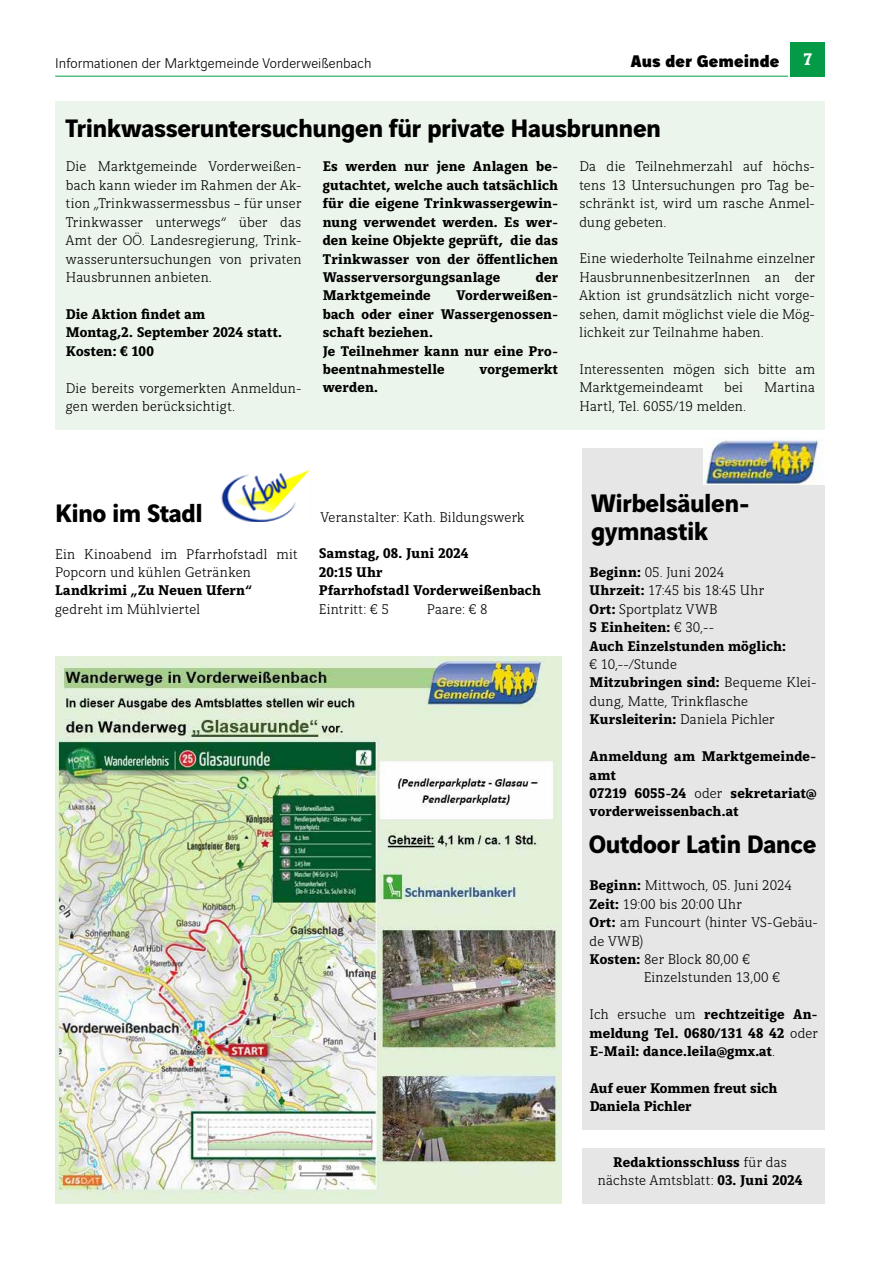
<style>
.page{position:relative;width:893px;height:1263px;background:#fff}
.page>*{position:absolute;margin:0;border:0;box-sizing:border-box;transform-origin:0 0}
.t1{font:700 27px/28.5px "Vinci Sans";letter-spacing:-.02em;color:#000}
.t2{font:900 18px "Vinci Sans";letter-spacing:.005em;color:#000}
.t3{font:700 18px "Vinci Serif";color:#fff}
.t4{font:300 15px/18.5px "Vinci Serif";letter-spacing:.01em;color:#000}
.t5{font:700 15px/18.5px "Vinci Serif";letter-spacing:.005em;color:#000}
.t6{font:300 15px "Vinci Sans";letter-spacing:.005em;color:#000}
.s1{font-weight:300}
.s2{font-weight:700}
</style>
<div class="page">
<div style="left:583px;top:448px;width:242px;height:682px;background:#e6e6e6"></div>
<div style="left:55px;top:101px;width:770px;height:328px;background:#ecf5eb"></div>
<div style="left:791px;top:43px;width:34px;height:34px;background:#049a46"></div>
<hr style="left:55px;top:76px;width:733px;height:1px;background:#049a46">
<div style="left:583px;top:1148px;width:242px;height:55px;background:#e6e6e6"></div>
<img style="left:703px;top:438px;width:122px;height:47px">
<img style="left:55px;top:656px;width:506px;height:547px">
<img style="left:221px;top:469px;width:89px;height:53px">
<p class="t6" style="left:55px;top:52px;width:318px">Informationen der Marktgemeinde Vorderweißenbach</p>
<p class="t2" style="left:631px;top:46px;width:150px">Aus der Gemeinde</p>
<p class="t3" style="left:803px;top:46px;width:10px">7</p>
<h1 class="t1" style="left:65px;top:111px;width:597px">Trinkwasseruntersuchungen für private Hausbrunnen</h1>
<p class="t4" style="left:66px;top:156px;width:237px;text-align:justify">Die Marktgemeinde Vorderweißen&shy;bach kann wieder im Rahmen der Ak&shy;tion „Trinkwassermessbus – für unser Trinkwasser unterwegs“ über das Amt der OÖ. Landesregierung, Trink&shy;wasseruntersuchungen von privaten Hausbrunnen anbieten.</p>
<p class="t5" style="left:66px;top:304px;width:218px">Die Aktion findet am<br>Montag,2. September 2024 statt.<br>Kosten: € 100</p>
<p class="t4" style="left:66px;top:377px;width:237px">Die bereits vorgemerkten Anmeldun&shy;gen werden berücksichtigt.</p>
<p class="t5" style="left:323px;top:156px;width:237px;text-align:justify">Es werden nur jene Anlagen be&shy;gutachtet, welche auch tatsächlich für die eigene Trinkwassergewin&shy;nung verwendet werden. Es wer&shy;den keine Objekte geprüft, die das Trinkwasser von der öffentlichen Wasserversorgungsanlage</p>
<p class="t4" style="left:579px;top:156px;width:237px;text-align:justify">Da die Teilnehmerzahl auf höchs&shy;tens 13 Untersuchungen pro Tag be&shy;schränkt ist, wird um rasche Anmel&shy;dung gebeten.</p>
<p class="t4" style="left:579px;top:248px;width:237px;text-align:justify">Eine wiederholte Teilnahme einzelner HausbrunnenbesitzerInnen an der Aktion ist grundsätzlich nicht vorge&shy;sehen, damit möglichst viele die Mög&shy;lichkeit zur Teilnahme haben.</p>
<p class="t4" style="left:579px;top:359px;width:237px">Interessenten mögen sich bitte am<br>Marktgemeindeamt</p>
<p class="t5" style="left:536px;top:267px;width:24px">der</p>
<p class="t5" style="left:323px;top:285px;width:237px;text-indent:133px">Vorderweißen&shy;bach oder einer Wassergenossen&shy;schaft beziehen.<br>Je Teilnehmer kann nur eine Pro&shy;beentnahmestelle</p>
<p class="t5" style="left:323px;top:285px;width:110px">Marktgemeinde</p>
<p class="t5" style="left:480px;top:359px;width:80px">vorgemerkt</p>
<p class="t5" style="left:323px;top:377px;width:57px">werden.</p>
<p class="t4" style="left:724px;top:377px;width:20px">bei</p>
<p class="t4" style="left:764px;top:377px;width:52px">Martina</p>
<p class="t4" style="left:579px;top:396px;width:168px">Hartl, Tel. 6055/19 melden.</p>
<h1 class="t1" style="left:55px;top:496px;width:149px">Kino im Stadl</h1>
<p class="t4" style="left:55px;top:543px;width:244px">Ein Kinoabend im Pfarrhofstadl mit<br>Popcorn und kühlen Getränken</p>
<p class="t5" style="left:55px;top:580px;width:198px">Landkrimi „Zu Neuen Ufern“</p>
<p class="t4" style="left:55px;top:599px;width:146px">gedreht im Mühlviertel</p>
<p class="t4" style="left:320px;top:506px;width:206px">Veranstalter: Kath. Bildungswerk</p>
<p class="t5" style="left:319px;top:543px;width:224px">Samstag, 08. Juni 2024<br>20:15 Uhr<br>Pfarrhofstadl Vorderweißenbach</p>
<p class="t4" style="left:319px;top:599px;width:71px">Eintritt: € 5</p>
<p class="t4" style="left:427px;top:599px;width:62px">Paare: € 8</p>
<h1 class="t1" style="left:591px;top:486px;width:160px">Wirbelsäulen&shy;gymnastik</h1>
<p class="t5" style="left:590px;top:562px;width:198px">Beginn: <span class="s1">05. Juni 2024<br></span>Uhrzeit: <span class="s1">17:45 bis 18:45 Uhr<br></span>Ort: <span class="s1">Sportplatz VWB<br></span>5 Einheiten: <span class="s1">€ 30,--<br></span>Auch Einzelstunden möglich:</p>
<p class="t4" style="left:590px;top:654px;width:228px">€ 10,--/Stunde<br><span class="s2">Mitzubringen sind:</span> Bequeme Klei&shy;dung, Matte, Trinkflasche<br><span class="s2">Kursleiterin:</span> Daniela Pichler</p>
<p class="t5" style="left:590px;top:746px;width:228px">Anmeldung am Marktgemeinde&shy;amt<br>07219 6055-24 <span class="s1">oder</span> sekretariat@ vorderweissenbach.at</p>
<h1 class="t1" style="left:589px;top:827px;width:229px">Outdoor Latin Dance</h1>
<p class="t4" style="left:590px;top:875px;width:204px"><span class="s2">Beginn:</span> Mittwoch, 05. Juni 2024</p>
<p class="t4" style="left:590px;top:893px;width:154px"><span class="s2">Zeit:</span> 19:00 bis 20:00 Uhr</p>
<p class="t4" style="left:590px;top:912px;width:230px"><span class="s2">Ort:</span> am Funcourt (hinter VS-Gebäu-</p>
<p class="t4" style="left:590px;top:930px;width:55px">de VWB)</p>
<p class="t4" style="left:590px;top:949px;width:162px"><span class="s2">Kosten:</span> 8er Block 80,00 €</p>
<p class="t4" style="left:644px;top:967px;width:138px">Einzelstunden 13,00 €</p>
<p class="t5" style="left:590px;top:1004px;width:230px;text-align:justify"><span class="s1">Ich ersuche um</span> rechtzeitige An&shy;meldung Tel. 0680/131 48 42 <span class="s1">oder </span>E-Mail: dance.leila@gmx.at<span class="s1">.</span></p>
<p class="t5" style="left:590px;top:1078px;width:189px">Auf euer Kommen freut sich<br>Daniela Pichler</p>
<p class="t5" style="left:598px;top:1151px;width:206px;text-align:center">Redaktionsschluss <span class="s1">für das nächste Amtsblatt:</span> 03. Juni 2024</p>
</div>
